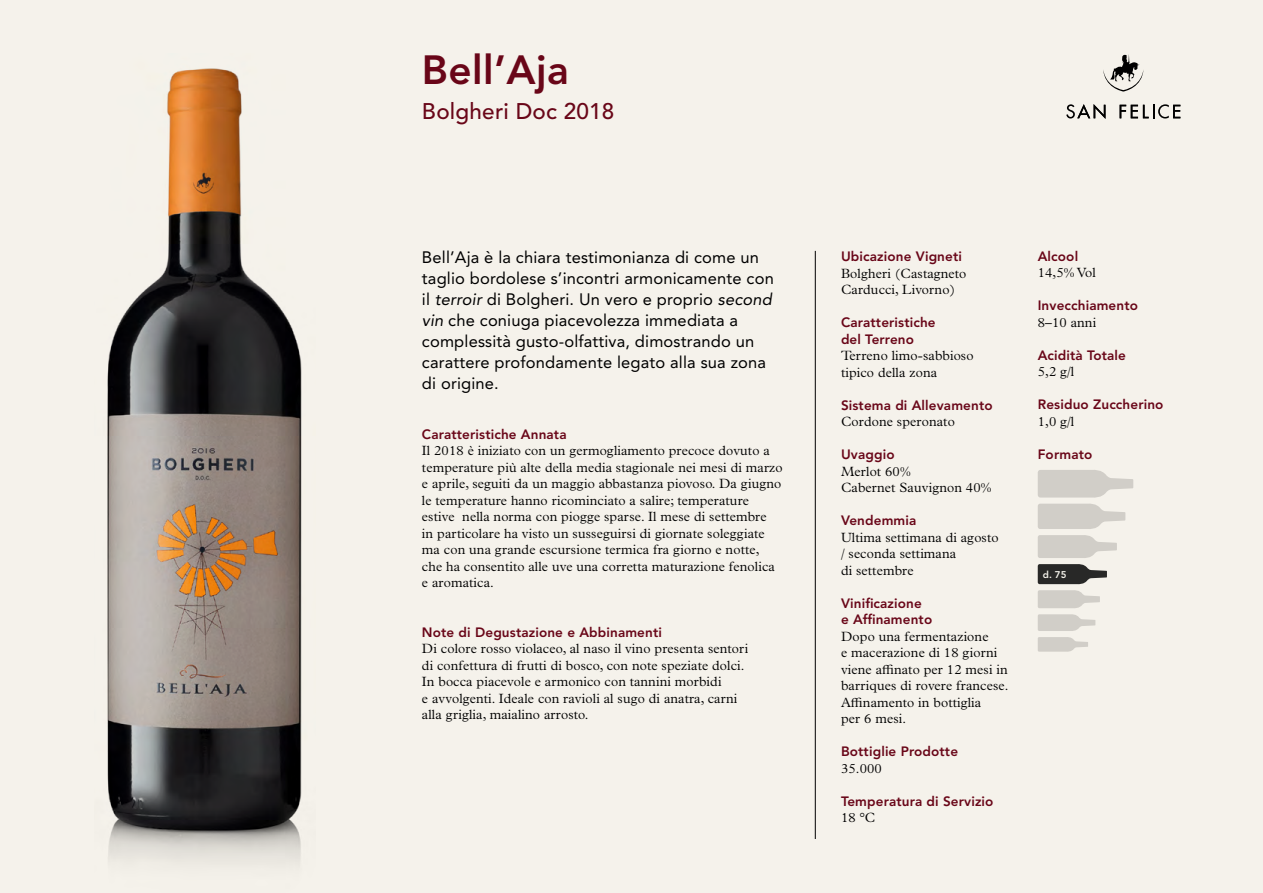
<style>
.page{position:relative;width:1263px;height:893px;background:#f5f2eb}
.page>*{position:absolute;margin:0;border:0;box-sizing:border-box;transform-origin:0 0}
.t1{font:800 40.5px "Avenir LT Pro";letter-spacing:.01em;color:#690618}
.t2{font:500 22.5px "Avenir LT Pro";letter-spacing:.01em;color:#690618}
.t3{font:16.5px/21px "Avenir LT Pro";letter-spacing:.01em;color:#000}
.t4{font:300 13.5px/16.5px "Plantin MT Std";letter-spacing:.01em;color:#000}
.t5{font:800 13.5px/16.5px "Avenir LT Pro";letter-spacing:.01em;color:#690618}
.t6{font:800 9.75px "Avenir LT Pro";color:#f4f2ea}
.s1{font-style:italic}
</style>
<div class="page">
<hr style="left:815px;top:251px;width:1px;height:588px;background:#000">
<img style="left:107px;top:68px;width:195px;height:795px">
<svg style="left:1103px;top:54px;width:40px;height:38px"></svg>
<svg style="left:1066px;top:104px;width:39px;height:15px"></svg>
<svg style="left:1119px;top:104px;width:61px;height:15px"></svg>
<svg style="left:1038px;top:637px;width:50px;height:15px"></svg>
<svg style="left:1038px;top:470px;width:95px;height:161px"></svg>
<h1 class="t1" style="left:422px;top:46px;width:148px">Bell’Aja</h1>
<h2 class="t2" style="left:422px;top:98px;width:194px">Bolgheri Doc 2018</h2>
<p class="t3" style="left:422px;top:247px;width:353px">Bell’Aja è la chiara testimonianza di come un taglio bordolese s’incontri armonicamente con il <span class="s1">terroir</span> di Bolgheri. Un vero e proprio <span class="s1">second vin</span> che coniuga piacevolezza immediata a complessità gusto-olfattiva, dimostrando un carattere profondamente legato alla sua zona di origine.</p>
<p class="t5" style="left:422px;top:426px;width:146px">Caratteristiche Annata</p>
<p class="t4" style="left:422px;top:443px;width:362px">Il 2018 è iniziato con un germogliamento precoce dovuto a temperature più alte della media stagionale nei mesi di marzo e aprile, seguiti da un maggio abbastanza piovoso. Da giugno le temperature hanno ricominciato a salire; temperature estive nella norma con piogge sparse. Il mese di settembre<br>in particolare ha visto un susseguirsi di giornate soleggiate ma con una grande escursione termica fra giorno e notte, che ha consentito alle uve una corretta maturazione fenolica e aromatica.</p>
<p class="t5" style="left:422px;top:624px;width:241px">Note di Degustazione e Abbinamenti</p>
<p class="t4" style="left:422px;top:641px;width:328px">Di colore rosso violaceo, al naso il vino presenta sentori di confettura di frutti di bosco, con note speziate dolci.<br>In bocca piacevole e armonico con tannini morbidi<br>e avvolgenti. Ideale con ravioli al sugo di anatra, carni alla griglia, maialino arrosto.</p>
<p class="t5" style="left:841px;top:248px;width:122px">Ubicazione Vigneti</p>
<p class="t4" style="left:841px;top:265px;width:127px">Bolgheri (Castagneto<br>Carducci, Livorno)</p>
<p class="t5" style="left:841px;top:314px;width:96px">Caratteristiche del Terreno</p>
<p class="t4" style="left:841px;top:347px;width:134px">Terreno limo-sabbioso tipico della zona</p>
<p class="t5" style="left:841px;top:397px;width:153px">Sistema di Allevamento</p>
<p class="t4" style="left:841px;top:413px;width:115px">Cordone speronato</p>
<p class="t5" style="left:841px;top:446px;width:55px">Uvaggio</p>
<p class="t4" style="left:841px;top:463px;width:152px">Merlot 60%<br>Cabernet Sauvignon 40%</p>
<p class="t5" style="left:841px;top:512px;width:77px">Vendemmia</p>
<p class="t4" style="left:841px;top:529px;width:159px">Ultima settimana di agosto / seconda settimana<br>di settembre</p>
<p class="t5" style="left:841px;top:595px;width:93px">Vinificazione e Affinamento</p>
<p class="t4" style="left:841px;top:628px;width:169px">Dopo una fermentazione<br>e macerazione di 18 giorni viene affinato per 12 mesi in barriques di rovere francese.<br>Affinamento in bottiglia<br>per 6 mesi.</p>
<p class="t5" style="left:841px;top:743px;width:119px">Bottiglie Prodotte</p>
<p class="t4" style="left:841px;top:760px;width:42px">35.000</p>
<p class="t5" style="left:841px;top:793px;width:154px">Temperatura di Servizio</p>
<p class="t4" style="left:841px;top:809px;width:36px">18 °C</p>
<p class="t5" style="left:1038px;top:248px;width:42px">Alcool</p>
<p class="t4" style="left:1038px;top:265px;width:60px">14,5% Vol</p>
<p class="t5" style="left:1038px;top:298px;width:102px">Invecchiamento</p>
<p class="t4" style="left:1038px;top:314px;width:60px">8–10 anni</p>
<p class="t5" style="left:1038px;top:347px;width:90px">Acidità Totale</p>
<p class="t4" style="left:1038px;top:364px;width:38px">5,2 g/l</p>
<p class="t5" style="left:1038px;top:397px;width:127px">Residuo Zuccherino</p>
<p class="t4" style="left:1038px;top:413px;width:38px">1,0 g/l</p>
<p class="t5" style="left:1038px;top:446px;width:56px">Formato</p>
<p class="t6" style="left:1043px;top:569px;width:25px">d. 75</p>
</div>
